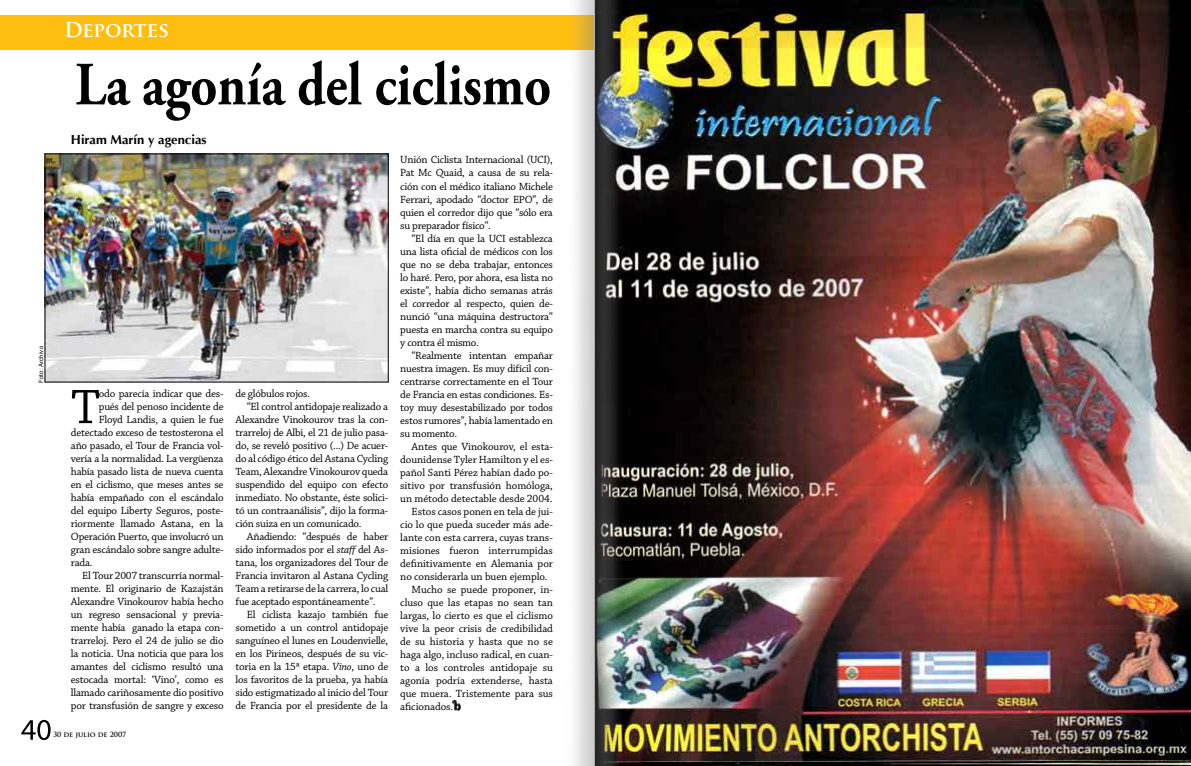
<style>
.page{position:relative;width:1191px;height:766px;background:#fff}
.page>*{position:absolute;margin:0;border:0;box-sizing:border-box;transform-origin:0 0}
.t1{font:700 61.2px "Adobe Garamond Pro";color:#000;scale:.86 1}
.t2{font:51px "Chaparral Pro";color:#000}
.t3{font:700 20px "Trajan Pro";letter-spacing:-.02em;color:#fff}
.t4{font:700 13px "Optima";color:#000}
.t5{font:11px/13px "Chaparral Pro";letter-spacing:-.02em;color:#000;text-align:justify}
.t6{font:700 7px "Trajan Pro";color:#000}
.t7{font:6px "Helvetica";letter-spacing:.025em;color:#000}
.s1{font-style:italic}
</style>
<div class="page">
<div style="left:0;top:15px;width:594px;height:35px;background:#febe10"></div>
<img style="left:573px;top:0;width:618px;height:765px">
<svg style="left:21px;top:719px;width:30px;height:20px"></svg>
<svg style="left:452px;top:700px;width:9px;height:10px"></svg>
<img style="left:46px;top:155px;width:341px;height:225px">
<div style="left:44px;top:153px;width:345px;height:229px;border:1px solid #000"></div>
<img style="left:594px;top:0;width:37px;height:765px">
<p class="t7" style="left:36px;top:383px;width:38px;rotate:-90deg">Foto: Archivo</p>
<h3 class="t3" style="left:64px;top:17px;width:106px">Deportes</h3>
<h1 class="t1" style="left:75px;top:49px;width:555px">La agonía del ciclismo</h1>
<p class="t4" style="left:71px;top:132px;width:137px">Hiram Marín y agencias</p>
<h2 class="t2" style="left:71px;top:378px;width:30px">T</h2>
<p class="t5" style="left:99px;top:387px;width:126px">odo parecía indicar que des-</p>
<p class="t5" style="left:99px;top:400px;width:126px">pués del penoso incidente de</p>
<p class="t5" style="left:99px;top:413px;width:126px">Floyd Landis, a quien le fue</p>
<p class="t5" style="left:71px;top:426px;width:154px">detectado exceso de testosterona el</p>
<p class="t5" style="left:71px;top:439px;width:154px">año pasado, el Tour de Francia vol-</p>
<p class="t5" style="left:71px;top:452px;width:154px">vería a la normalidad. La vergüenza</p>
<p class="t5" style="left:71px;top:465px;width:154px">había pasado lista de nueva cuenta</p>
<p class="t5" style="left:71px;top:478px;width:154px">en el ciclismo, que meses antes se</p>
<p class="t5" style="left:71px;top:491px;width:154px">había empañado con el escándalo</p>
<p class="t5" style="left:71px;top:504px;width:154px">del equipo Liberty Seguros, poste-</p>
<p class="t5" style="left:71px;top:517px;width:154px">riormente llamado Astana, en la</p>
<p class="t5" style="left:71px;top:530px;width:154px">Operación Puerto, que involucró un</p>
<p class="t5" style="left:71px;top:543px;width:154px">gran escándalo sobre sangre adulte-</p>
<p class="t5" style="left:71px;top:556px;width:23px">rada.</p>
<p class="t5" style="left:82px;top:569px;width:143px">El Tour 2007 transcurría normal-</p>
<p class="t5" style="left:71px;top:582px;width:154px">mente. El originario de Kazajstán</p>
<p class="t5" style="left:71px;top:595px;width:154px">Alexandre Vinokourov había hecho</p>
<p class="t5" style="left:71px;top:608px;width:154px">un regreso sensacional y previa-</p>
<p class="t5" style="left:71px;top:621px;width:154px">mente había ganado la etapa con-</p>
<p class="t5" style="left:71px;top:634px;width:154px">trarreloj. Pero el 24 de julio se dio</p>
<p class="t5" style="left:71px;top:647px;width:154px">la noticia. Una noticia que para los</p>
<p class="t5" style="left:71px;top:660px;width:154px">amantes del ciclismo resultó una</p>
<p class="t5" style="left:71px;top:673px;width:154px">estocada mortal: ‘Vino’, como es</p>
<p class="t5" style="left:71px;top:686px;width:154px">llamado cariñosamente dio positivo</p>
<p class="t5" style="left:71px;top:699px;width:154px">por transfusión de sangre y exceso</p>
<p class="t6" style="left:53px;top:730px;width:75px">30 de julio de 2007</p>
<p class="t5" style="left:235px;top:387px;width:76px">de glóbulos rojos.</p>
<p class="t5" style="left:247px;top:400px;width:143px">“El control antidopaje realizado a</p>
<p class="t5" style="left:235px;top:413px;width:154px">Alexandre Vinokourov tras la con-</p>
<p class="t5" style="left:235px;top:426px;width:154px">trarreloj de Albi, el 21 de julio pasa-</p>
<p class="t5" style="left:235px;top:439px;width:154px">do, se reveló positivo (...) De acuer-</p>
<p class="t5" style="left:235px;top:452px;width:154px">do al código ético del Astana Cycling</p>
<p class="t5" style="left:235px;top:465px;width:154px">Team, Alexandre Vinokourov queda</p>
<p class="t5" style="left:235px;top:478px;width:154px">suspendido del equipo con efecto</p>
<p class="t5" style="left:235px;top:491px;width:154px">inmediato. No obstante, éste solici-</p>
<p class="t5" style="left:235px;top:504px;width:154px">tó un contraanálisis”, dijo la forma-</p>
<p class="t5" style="left:235px;top:517px;width:127px">ción suiza en un comunicado.</p>
<p class="t5" style="left:247px;top:530px;width:143px">Añadiendo: “después de haber</p>
<p class="t5" style="left:235px;top:543px;width:154px">sido informados por el <span class="s1">staff</span> del As-</p>
<p class="t5" style="left:236px;top:556px;width:154px">tana, los organizadores del Tour de</p>
<p class="t5" style="left:236px;top:569px;width:154px">Francia invitaron al Astana Cycling</p>
<p class="t5" style="left:236px;top:582px;width:154px">Team a retirarse de la carrera, lo cual</p>
<p class="t5" style="left:236px;top:595px;width:141px">fue aceptado espontáneamente”.</p>
<p class="t5" style="left:247px;top:608px;width:143px">El ciclista kazajo también fue</p>
<p class="t5" style="left:236px;top:621px;width:154px">sometido a un control antidopaje</p>
<p class="t5" style="left:236px;top:634px;width:154px">sanguíneo el lunes en Loudenvielle,</p>
<p class="t5" style="left:236px;top:647px;width:154px">en los Pirineos, después de su vic-</p>
<p class="t5" style="left:236px;top:660px;width:154px">toria en la 15ª etapa. <span class="s1">Vino</span>, uno de</p>
<p class="t5" style="left:236px;top:673px;width:154px">los favoritos de la prueba, ya había</p>
<p class="t5" style="left:236px;top:686px;width:154px">sido estigmatizado al inicio del Tour</p>
<p class="t5" style="left:236px;top:699px;width:154px">de Francia por el presidente de la</p>
<p class="t5" style="left:400px;top:154px;width:154px">Unión Ciclista Internacional (UCI), Pat Mc Quaid, a causa de su rela&shy;ción con el médico italiano Michele Ferrari, apodado “doctor EPO”, de quien el corredor dijo que “sólo era su preparador físico”.</p>
<p class="t5" style="left:400px;top:232px;width:154px;text-indent:11px">“El día en que la UCI establezca una lista oficial de médicos con los que no se deba trabajar, entonces lo haré. Pero, por ahora, esa lista no existe”, había dicho semanas atrás el corredor al respecto, quien de&shy;nunció “una máquina destructora” puesta en marcha contra su equipo y contra él mismo.</p>
<p class="t5" style="left:400px;top:349px;width:154px;text-indent:11px">“Realmente intentan empañar nuestra imagen. Es muy difícil con&shy;centrarse correctamente en el Tour de Francia en estas condiciones. Es&shy;toy muy desestabilizado por todos estos rumores”, había lamentado en su momento.</p>
<p class="t5" style="left:411px;top:440px;width:143px">Antes que Vinokourov, el esta-</p>
<p class="t5" style="left:400px;top:453px;width:154px">dounidense Tyler Hamilton y el es-</p>
<p class="t5" style="left:400px;top:466px;width:154px">pañol Santi Pérez habían dado po-</p>
<p class="t5" style="left:400px;top:479px;width:154px">sitivo por transfusión homóloga,</p>
<p class="t5" style="left:400px;top:492px;width:154px">un método detectable desde 2004.</p>
<p class="t5" style="left:411px;top:505px;width:143px">Estos casos ponen en tela de jui-</p>
<p class="t5" style="left:400px;top:518px;width:154px">cio lo que pueda suceder más ade-</p>
<p class="t5" style="left:400px;top:531px;width:154px">lante con esta carrera, cuyas trans-</p>
<p class="t5" style="left:400px;top:544px;width:154px">misiones fueron interrumpidas</p>
<p class="t5" style="left:400px;top:557px;width:154px">definitivamente en Alemania por</p>
<p class="t5" style="left:400px;top:570px;width:149px">no considerarla un buen ejemplo.</p>
<p class="t5" style="left:411px;top:583px;width:143px">Mucho se puede proponer, in-</p>
<p class="t5" style="left:400px;top:596px;width:154px">cluso que las etapas no sean tan</p>
<p class="t5" style="left:400px;top:609px;width:154px">largas, lo cierto es que el ciclismo</p>
<p class="t5" style="left:400px;top:622px;width:154px">vive la peor crisis de credibilidad</p>
<p class="t5" style="left:400px;top:635px;width:154px">de su historia y hasta que no se</p>
<p class="t5" style="left:400px;top:648px;width:154px">haga algo, incluso radical, en cuan-</p>
<p class="t5" style="left:400px;top:661px;width:154px">to a los controles antidopaje su</p>
<p class="t5" style="left:400px;top:674px;width:154px">agonía podría extenderse, hasta</p>
<p class="t5" style="left:400px;top:687px;width:154px">que muera. Tristemente para sus</p>
<p class="t5" style="left:400px;top:700px;width:55px">aficionados.</p>
</div>
